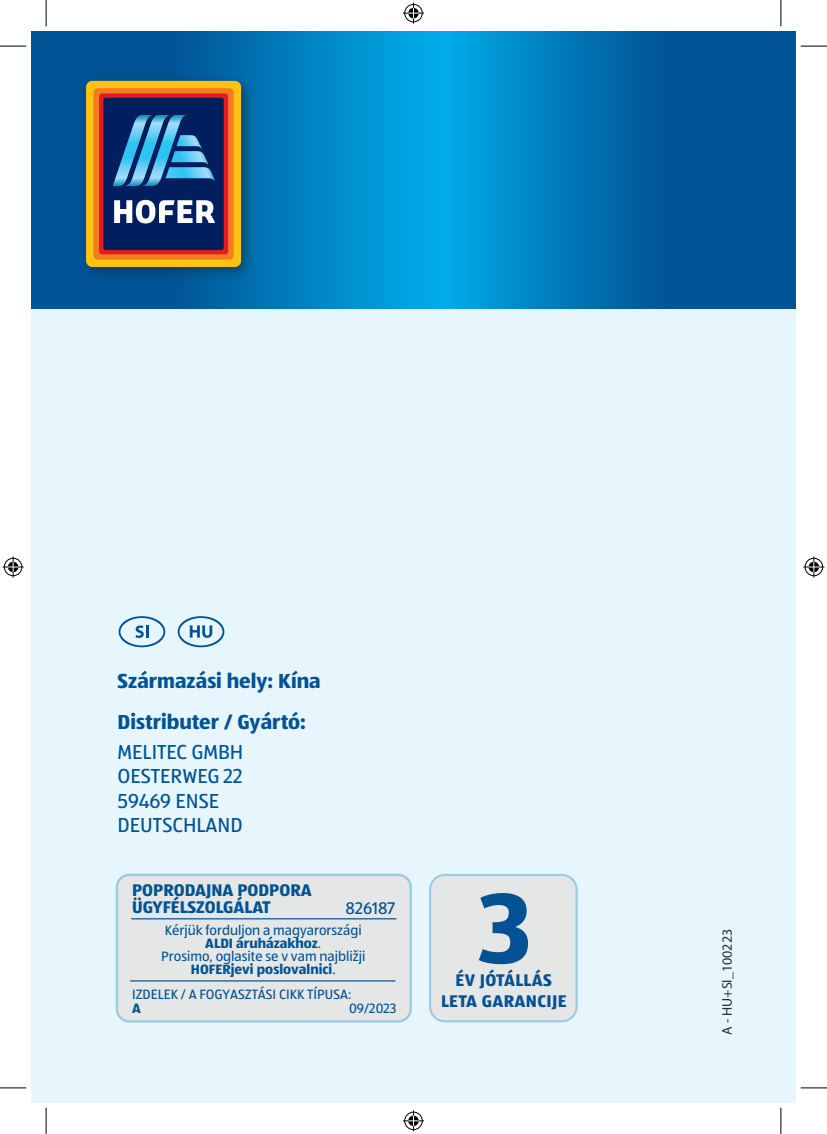
<style>
.page{position:relative;width:827px;height:1134px;background:#fff}
.page>*{position:absolute;margin:0;border:0;box-sizing:border-box;transform-origin:0 0}
.t1{font:21px/24.5px "ALDISUEDOT";color:#005495}
.t2{font:700 21px "ALDISUEDOT";color:#005495}
.t3{font:700 17.5px/17.5px "ALDISUEDOT";color:#015392}
.t4{font:700 17.5px/21px "ALDISUEDOT";letter-spacing:.02em;color:#045193;text-align:center}
.t5{font:17.5px "ALDISUEDOT";color:#015392}
.t6{font:14px/13.1px "ALDISUEDOT";color:#015392;text-align:center}
.t7{font:14px "Myriad Pro";color:#231f20}
.t8{font:700 14px "ALDISUEDOT";color:#015392}
.s1{font-weight:700}
</style>
<div class="page">
<div style="left:31px;top:31px;width:764px;height:1072px;background:#e6f6fc"></div>
<svg style="left:31px;top:31px;width:764px;height:277px;background:#0075b5"></svg>
<svg style="left:119px;top:616px;width:46px;height:31px"></svg>
<svg style="left:178px;top:616px;width:46px;height:31px"></svg>
<div style="left:79px;top:74px;width:176px;height:207px;background:#231f20;opacity:.5"></div>
<div style="left:86px;top:81px;width:155px;height:186px;background:#fec210;border-radius:6px"></div>
<div style="left:93px;top:88px;width:140px;height:172px;background:#f47d21;border-radius:4px"></div>
<div style="left:99px;top:93px;width:129px;height:161px;background:#e21a21;border-radius:3px"></div>
<div style="left:103px;top:98px;width:121px;height:152px;background:#011e5f;border-radius:2px"></div>
<svg style="left:114px;top:200px;width:101px;height:23px"></svg>
<svg style="left:113px;top:115px;width:102px;height:71px"></svg>
<div style="left:117px;top:874px;width:293px;height:147px;background:#e5e6e6;border-radius:13px"></div>
<div style="left:116px;top:874px;width:296px;height:148px;border:2px solid #9ccbe6;border-radius:13px"></div>
<hr style="left:130px;top:980px;width:265px;height:1px;background:#045193">
<hr style="left:131px;top:918px;width:265px;height:1px;background:#045193">
<div style="left:430px;top:875px;width:146px;height:146px;background:#e5e6e6;border-radius:15px"></div>
<div style="left:429px;top:874px;width:148px;height:148px;border:2px solid #9ccbe6;border-radius:15px"></div>
<svg style="left:479px;top:893px;width:49px;height:71px"></svg>
<svg style="left:0;top:46px;width:26px;height:1px"></svg>
<svg style="left:800px;top:46px;width:26px;height:1px"></svg>
<svg style="left:0;top:1088px;width:26px;height:1px"></svg>
<svg style="left:800px;top:1088px;width:26px;height:1px"></svg>
<svg style="left:46px;top:0;width:1px;height:26px"></svg>
<svg style="left:46px;top:1108px;width:1px;height:26px"></svg>
<svg style="left:780px;top:0;width:1px;height:26px"></svg>
<svg style="left:780px;top:1108px;width:1px;height:26px"></svg>
<svg style="left:403px;top:3px;width:21px;height:21px"></svg>
<svg style="left:403px;top:1110px;width:21px;height:21px"></svg>
<svg style="left:3px;top:556px;width:21px;height:21px"></svg>
<svg style="left:803px;top:556px;width:21px;height:21px"></svg>
<h1 class="t2" style="left:118px;top:667px;width:204px">Származási hely: Kína</h1>
<h1 class="t2" style="left:118px;top:708px;width:190px">Distributer / Gyártó:</h1>
<h1 class="t1" style="left:118px;top:739px;width:127px">MELITEC GMBH<br>OESTERWEG 22<br>59469 ENSE<br>DEUTSCHLAND</h1>
<p class="t3" style="left:132px;top:880px;width:181px">POPRODAJNA PODPORA<br>ÜGYFÉLSZOLGÁLAT</p>
<p class="t6" style="left:161px;top:923px;width:205px">Kérjük forduljon a magyarországi<br><span class="s1">ALDI áruházakhoz</span>.<br>Prosimo, oglasite se v vam najbližji<br><span class="s1">HOFERjevi poslovalnici</span>.</p>
<p class="t5" style="left:345px;top:896px;width:51px">826187</p>
<p class="t6" style="left:132px;top:987px;width:221px">IZDELEK / A FOGYASZTÁSI CIKK TÍPUSA:</p>
<p class="t8" style="left:132px;top:998px;width:10px">A</p>
<p class="t6" style="left:349px;top:1001px;width:49px">09/2023</p>
<p class="t4" style="left:441px;top:969px;width:127px">ÉV JÓTÁLLÁS<br>LETA GARANCIJE</p>
<p class="t7" style="left:719px;top:1035px;width:107px;rotate:-90deg">A - HU+SI_100223</p>
</div>
